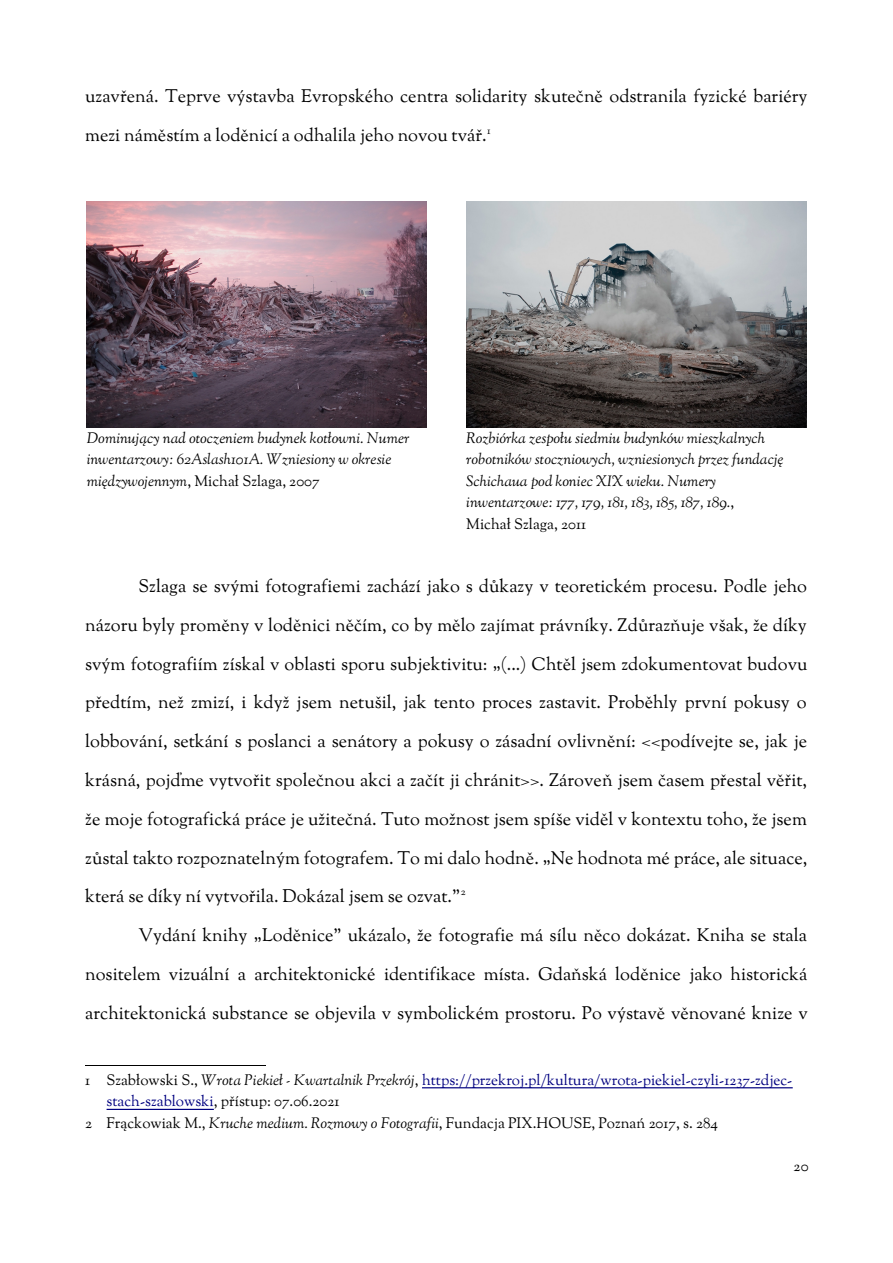
<style>
.page{position:relative;width:893px;height:1263px;background:#fff}
.page>*{position:absolute;margin:0;border:0;box-sizing:border-box;transform-origin:0 0}
.t1{font:18px/38.7px "Sorts Mill Goudy";color:#000;text-align:justify}
.t2{font:italic 15px/21.6px "Sorts Mill Goudy";color:#000}
.t3{font:15px "Sorts Mill Goudy";color:#000}
.t4{font:15px "Sorts Mill Goudy";color:#000080}
.s1{font-style:normal}
.s2{color:#000}
.s3{font-style:italic;color:#000}
.s4{color:#000080}
.s5{font-style:italic}
</style>
<div class="page">
<hr style="left:422px;top:1087px;width:370px;height:1px;background:#000080">
<hr style="left:106px;top:1109px;width:108px;height:1px;background:#000080">
<hr style="left:85px;top:1065px;width:181px;height:1px;background:#000">
<img style="left:87px;top:201px;width:339px;height:227px">
<img style="left:466px;top:201px;width:340px;height:227px">
<p class="t1" style="left:85px;top:79px;width:723px">uzavřená. Teprve výstavba Evropského centra solidarity skutečně odstranila fyzické bariéry mezi náměstím a loděnicí a odhalila jeho novou tvář.<sup>1</sup></p>
<p class="t2" style="left:87px;top:428px;width:324px">Dominujący nad otoczeniem budynek kotłowni. Numer inwentarzowy: 62Aslash101A. Wzniesiony w okresie międzywojennym<span class="s1">, Michał Szlaga, 2007</span></p>
<p class="t2" style="left:466px;top:428px;width:319px">Rozbiórka zespołu siedmiu budynków mieszkalnych robotników stoczniowych, wzniesionych przez fundację Schichaua pod koniec XIX wieku. Numery inwentarzowe: 177, 179, 181, 183, 185, 187, 189.<span class="s1">,<br>Michał Szlaga, 2011</span></p>
<p class="t1" style="left:85px;top:568px;width:723px;text-indent:53px">Szlaga se svými fotografiemi zachází jako s důkazy v teoretickém procesu. Podle jeho názoru byly proměny v loděnici něčím, co by mělo zajímat právníky. Zdůrazňuje však, že díky svým fotografiím získal v oblasti sporu subjektivitu: „(...) Chtěl jsem zdokumentovat budovu předtím, než zmizí, i když jsem netušil, jak tento proces zastavit. Proběhly první pokusy o lobbování, setkání s poslanci a senátory a pokusy o zásadní ovlivnění: &lt;&lt;podívejte se, jak je krásná, pojďme vytvořit společnou akci a začít ji chránit&gt;&gt;. Zároveň jsem časem přestal věřit, že moje fotografická práce je užitečná. Tuto možnost jsem spíše viděl v kontextu toho, že jsem zůstal takto rozpoznatelným fotografem. To mi dalo hodně. „Ne hodnota mé práce, ale situace, která se díky ní vytvořila. Dokázal jsem se ozvat."<sup>2</sup></p>
<p class="t1" style="left:85px;top:917px;width:724px;text-indent:53px">Vydání knihy „Loděnice" ukázalo, že fotografie má sílu něco dokázat. Kniha se stala nositelem vizuální a architektonické identifikace místa. Gdaňská loděnice jako historická architektonická substance se objevila v symbolickém prostoru. Po výstavě věnované knize v</p>
<p class="t4" style="left:85px;top:1070px;width:708px"><span class="s2">1 Szabłowski S.,</span> <span class="s3">Wrota Piekieł - Kwartalnik Przekrój</span><span class="s2">,</span> https://przekroj.pl/kultura/wrota-piekiel-czyli-1237-zdjec-</p>
<p class="t3" style="left:106px;top:1092px;width:234px"><span class="s4">stach-szablowski</span>, přístup: 07.06.2021</p>
<p class="t3" style="left:85px;top:1113px;width:634px">2 Frąckowiak M., <span class="s5">Kruche medium. Rozmowy o Fotografii</span>, Fundacja PIX.HOUSE, Poznań 2017, s. 284</p>
<p class="t3" style="left:793px;top:1156px;width:16px">20</p>
</div>
